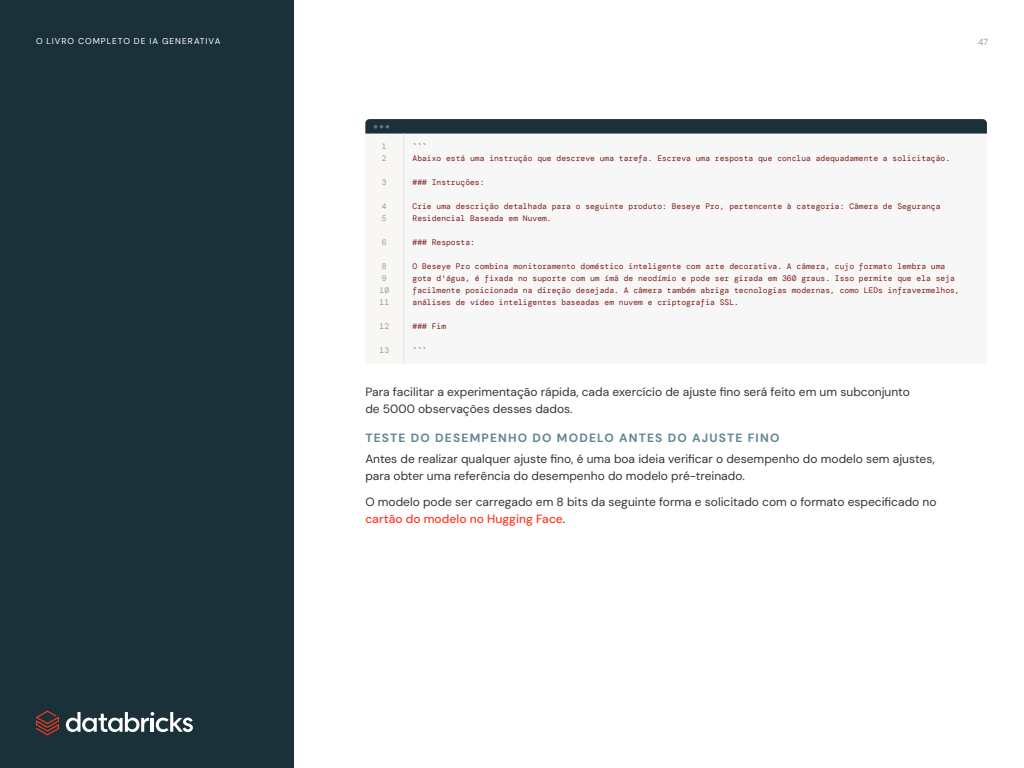
<style>
.page{position:relative;width:1024px;height:768px;background:#fff}
.page>*{position:absolute;margin:0;border:0;box-sizing:border-box;transform-origin:0 0}
.paragraph____body{font:12px/17px "DM Sans";color:#333}
.paragraph____second_subhead{font:700 12px "DM Sans";letter-spacing:.1em;color:#618794}
.t1{font:8.8px "DM Sans";color:#8d989c}
.t2{font:8.5px "DM Sans";letter-spacing:.11em;color:#fff}
.t3{font:8px/12px "DM Mono";color:#801c17}
.t4{font:8px/12px "DM Mono";color:#9b9b99}
.s1{font-weight:500;color:#ff3621}
</style>
<div class="page">
<div style="left:0;top:0;width:293px;height:768px;background:#1b3139"></div>
<svg style="left:36px;top:711px;width:23px;height:24px"></svg>
<svg style="left:66px;top:712px;width:127px;height:20px"></svg>
<div style="left:365px;top:134px;width:39px;height:230px;background:#f8f7f3"></div>
<hr style="left:403px;top:134px;width:1px;height:230px;background:#e6e4e5">
<svg style="left:365px;top:119px;width:622px;height:15px"></svg>
<p class="t2" style="left:36px;top:36px;width:186px">O LIVRO COMPLETO DE IA GENERATIVA</p>
<p class="t1" style="left:978px;top:36px;width:11px">47</p>
<p class="t3" style="left:413px;top:140px;width:539px">```<br>Abaixo está uma instrução que descreve uma tarefa. Escreva uma resposta que conclua adequadamente a solicitação.</p>
<p class="t3" style="left:413px;top:176px;width:73px">### Instruções:</p>
<p class="t3" style="left:413px;top:200px;width:529px">Crie uma descrição detalhada para o seguinte produto: Beseye Pro, pertencente à categoria: Câmera de Segurança<br>Residencial Baseada em Nuvem.</p>
<p class="t3" style="left:413px;top:236px;width:64px">### Resposta:</p>
<p class="t3" style="left:413px;top:260px;width:549px">O Beseye Pro combina monitoramento doméstico inteligente com arte decorativa. A câmera, cujo formato lembra uma gota d'água, é fixada no suporte com um ímã de neodímio e pode ser girada em 360 graus. Isso permite que ela seja facilmente posicionada na direção desejada. A câmera também abriga tecnologias modernas, como LEDs infravermelhos, análises de vídeo inteligentes baseadas em nuvem e criptografia SSL.</p>
<p class="t3" style="left:413px;top:320px;width:35px">### Fim</p>
<p class="t3" style="left:413px;top:344px;width:16px">```</p>
<p class="paragraph____body" style="left:365px;top:383px;width:546px">Para facilitar a experimentação rápida, cada exercício de ajuste fino será feito em um subconjunto de 5000 observações desses dados.</p>
<p class="paragraph____second_subhead" style="left:365px;top:430px;width:416px">TESTE DO DESEMPENHO DO MODELO ANTES DO AJUSTE FINO</p>
<p class="paragraph____body" style="left:365px;top:451px;width:571px">Antes de realizar qualquer ajuste fino, é uma boa ideia verificar o desempenho do modelo sem ajustes, para obter uma referência do desempenho do modelo pré-treinado.</p>
<p class="paragraph____body" style="left:365px;top:494px;width:573px">O modelo pode ser carregado em 8 bits da seguinte forma e solicitado com o formato especificado no <span class="s1">cartão do modelo no Hugging Face</span>.</p>
<p class="t4" style="left:382px;top:140px;width:6px">1<br>2</p>
<p class="t4" style="left:382px;top:176px;width:6px">3</p>
<p class="t4" style="left:382px;top:200px;width:6px">4<br>5</p>
<p class="t4" style="left:382px;top:236px;width:6px">6</p>
<p class="t4" style="left:380px;top:260px;width:11px">8<br>9<br>10<br>11</p>
<p class="t4" style="left:380px;top:320px;width:11px">12</p>
<p class="t4" style="left:380px;top:344px;width:11px">13</p>
</div>
